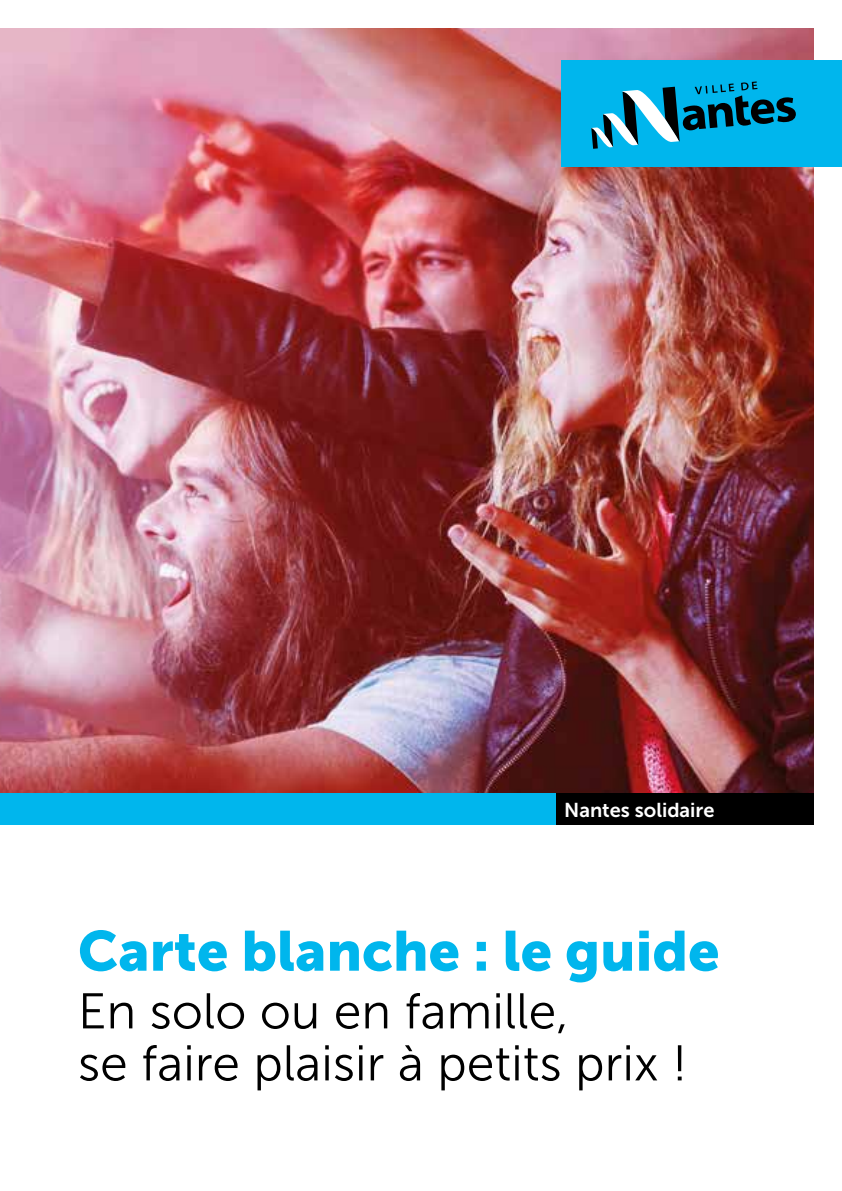
<style>
.page{position:relative;width:842px;height:1191px;background:#fff}
.page>*{position:absolute;margin:0;border:0;box-sizing:border-box;transform-origin:0 0}
.t1{font:56px "Museo Sans 900";color:#00b6ed}
.t2{font:50px/52px "Museo Sans 300";color:#000}
.t3{font:20px "Museo Sans 700";color:#fff}
</style>
<div class="page">
<img style="left:0;top:28px;width:814px;height:765px">
<div style="left:561px;top:60px;width:278px;height:106px;background:#00b6ed"></div>
<svg style="left:591px;top:81px;width:205px;height:68px"></svg>
<div style="left:0;top:793px;width:557px;height:31px;background:#00b6ed"></div>
<div style="left:556px;top:793px;width:258px;height:31px;background:#000"></div>
<img style="left:0;top:490px;width:1px;height:508px">
<p class="t3" style="left:564px;top:798px;width:152px">Nantes solidaire</p>
<p class="t1" style="left:78px;top:919px;width:643px">Carte blanche : le guide</p>
<p class="t2" style="left:78px;top:985px;width:611px">En solo ou en famille,<br>se faire plaisir à petits prix !</p>
</div>
